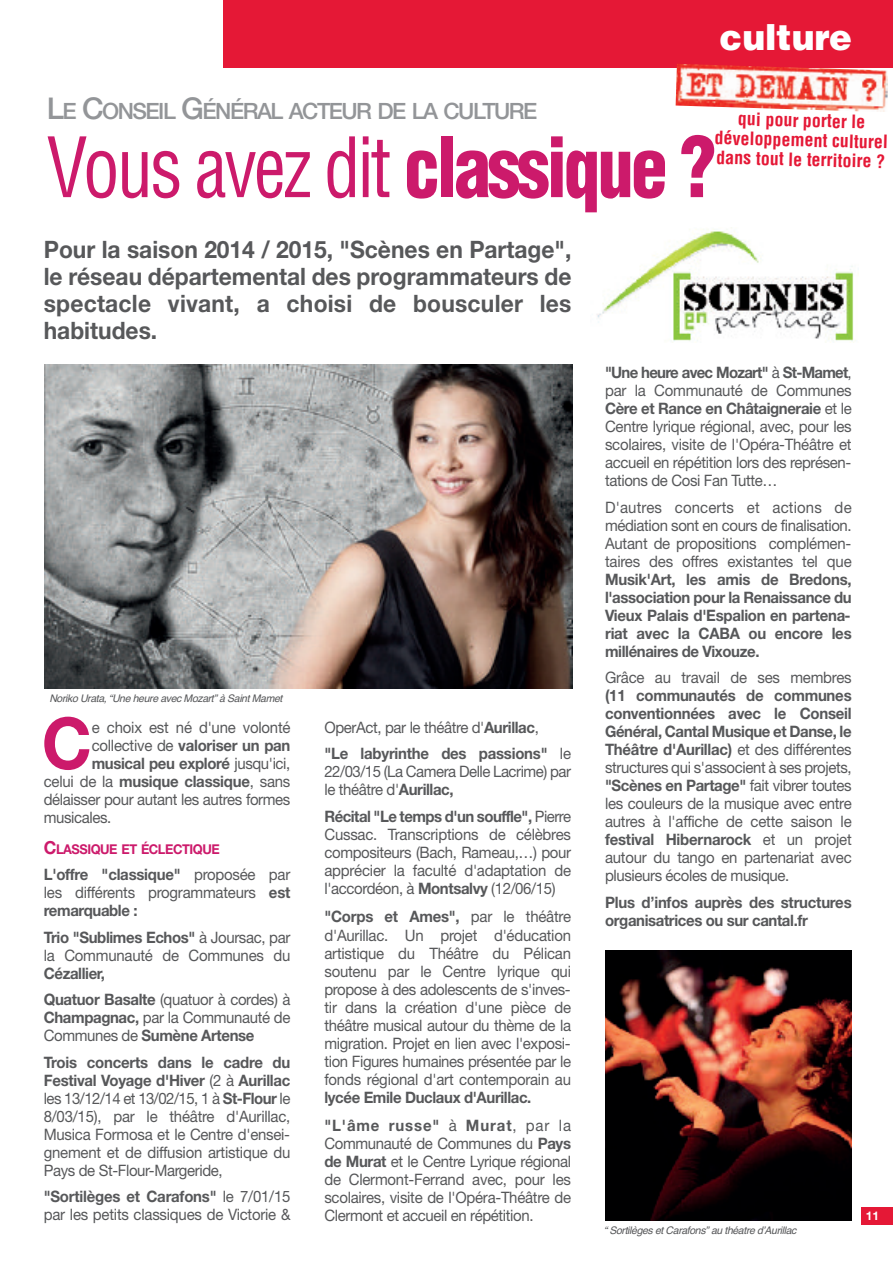
<style>
.page{position:relative;width:893px;height:1263px;background:#fff}
.page>*{position:absolute;margin:0;border:0;box-sizing:border-box;transform-origin:0 0}
.t1{font:condensed 81px "Helvetica";letter-spacing:-.04em;color:#cc1a6b;scale:.9 1}
.t2{font:700 71.4px "Helvetica Neue";color:#cc1a6b;scale:.95 1}
.t3{font:900 36px "Helvetica";color:#fff;scale:.95 1}
.t4{font:700 24px/27px "Helvetica Neue";letter-spacing:.01em;color:#57585a;text-align:justify;scale:.95 1}
.t5{font:500 22.5px "Helvetica Neue";letter-spacing:-.065em;color:#939598}
.t6{font:700 condensed 18px/19.5px "Helvetica";color:#e51836;text-align:center}
.t7{font:15.75px/18px "Helvetica Neue";letter-spacing:-.02em;color:#57585a;text-align:justify;scale:.95 1}
.t8{font:700 15.75px/18px "Helvetica Neue";letter-spacing:-.015em;color:#57585a;scale:.95 1}
.t9{font:700 13.5px "Helvetica Neue";letter-spacing:-.035em;color:#cc1a6b;scale:.95 1}
.t10{font:700 12px "Helvetica Neue";color:#fff}
.t11{font:italic 10.5px "Helvetica";letter-spacing:-.035em;color:#57585a}
.s1{font-size:30px}
.s2{font-weight:900}
.s3{font-weight:400}
.s4{font-size:18px}
.s5{font-weight:700}
</style>
<div class="page">
<div style="left:862px;top:1208px;width:31px;height:17px;background:#e51836"></div>
<div style="left:223px;top:0;width:670px;height:68px;background:#e51836"></div>
<img style="left:45px;top:364px;width:527px;height:325px">
<img style="left:605px;top:950px;width:247px;height:270px">
<img style="left:676px;top:64px;width:212px;height:48px">
<img style="left:597px;top:227px;width:257px;height:114px">
<h3 class="t3" style="left:720px;top:17px;width:141px">culture</h3>
<h3 class="t5" style="left:47px;top:93px;width:492px"><span class="s1">L</span>E <span class="s1">C</span>ONSEIL <span class="s1">G</span>ÉNÉRAL ACTEUR DE LA CULTURE</h3>
<h1 class="t1" style="left:47px;top:122px;width:745px">Vous avez dit <span class="s2">classique ?</span></h1>
<p class="t6" style="left:715px;top:109px;width:175px;rotate:1deg">qui pour porter le développement culturel dans tout le territoire ?</p>
<h3 class="t4" style="left:44px;top:238px;width:557px">Pour la saison 2014 / 2015, "Scènes en Partage", le réseau départemental des programmateurs de spectacle vivant, a choisi de bousculer les habitudes.</h3>
<p class="t11" style="left:49px;top:692px;width:235px">Noriko Urata, “Une heure avec Mozart” à Saint Mamet</p>
<h2 class="t2" style="left:42px;top:718px;width:54px">C</h2>
<p class="t7" style="left:92px;top:719px;width:211px">e choix est né d'une volonté</p>
<p class="t8" style="left:92px;top:738px;width:211px"><span class="s3">collective de</span> valoriser un pan</p>
<p class="t8" style="left:92px;top:756px;width:211px">musical peu exploré <span class="s3">jusqu'ici,</span></p>
<p class="t8" style="left:44px;top:774px;width:261px"><span class="s3">celui de la</span> musique classique<span class="s3">, sans</span></p>
<p class="t7" style="left:44px;top:791px;width:261px">délaisser pour autant les autres formes</p>
<p class="t7" style="left:44px;top:809px;width:73px">musicales.</p>
<p class="t9" style="left:44px;top:844px;width:187px"><span class="s4">C</span>LASSIQUE ET ÉCLECTIQUE</p>
<p class="t7" style="left:44px;top:866px;width:261px"><span class="s5">L'offre "classique"</span> proposée par les différents programmateurs <span class="s5">est remarquable :</span></p>
<p class="t7" style="left:44px;top:929px;width:261px"><span class="s5">Trio "Sublimes Echos"</span> à Joursac, par la Communauté de Communes du</p>
<p class="t8" style="left:44px;top:961px;width:261px;line-height:26.5px">Cézallier,<br>Quatuor Basalte <span class="s3">(quatuor à cordes) à</span></p>
<p class="t7" style="left:44px;top:1009px;width:261px"><span class="s5">Champagnac,</span> par la Communauté de<br>Communes de <span class="s5">Sumène Artense</span></p>
<p class="t7" style="left:44px;top:1054px;width:261px"><span class="s5">Trois concerts dans le cadre du Festival Voyage d'Hiver</span> (2 à <span class="s5">Aurillac </span>les 13/12/14 et 13/02/15, 1 à <span class="s5">St-Flour</span> le 8/03/15), par le théâtre d'Aurillac, Musica Formosa et le Centre d'ensei&shy;gnement et de diffusion artistique du Pays de St-Flour-Margeride,</p>
<p class="t7" style="left:44px;top:1188px;width:261px"><span class="s5">"Sortilèges et Carafons"</span> le 7/01/15 par les petits classiques de Victorie &amp;</p>
<p class="t8" style="left:324px;top:715px;width:261px;line-height:26.5px"><span class="s3">OperAct, par le théâtre d'</span>Aurillac<span class="s3">,<br></span>"Le labyrinthe des passions" <span class="s3">le</span></p>
<p class="t7" style="left:324px;top:764px;width:261px">22/03/15 (La Camera Delle Lacrime) par le théâtre d'<span class="s5">Aurillac,</span></p>
<p class="t7" style="left:324px;top:808px;width:261px"><span class="s5">Récital "Le temps d'un souffle",</span> Pierre Cussac. Transcriptions de célèbres compositeurs (Bach, Rameau,…) pour apprécier la faculté d'adaptation de l'accordéon, à <span class="s5">Montsalvy</span> (12/06/15)</p>
<p class="t7" style="left:324px;top:909px;width:261px"><span class="s5">"Corps et Ames",</span> par le théâtre d'Aurillac. Un projet d'éducation artistique du Théâtre du Pélican soutenu par le Centre lyrique qui propose à des adolescents de s'inves&shy;tir dans la création d'une pièce de théâtre musical autour du thème de la migration. Projet en lien avec l'exposi&shy;tion Figures humaines présentée par le fonds régional d'art contemporain au</p>
<p class="t8" style="left:324px;top:1084px;width:261px;line-height:28.7px">lycée Emile Duclaux d'Aurillac. "L'âme russe" <span class="s3">à</span> Murat<span class="s3">, par la</span></p>
<p class="t7" style="left:324px;top:1135px;width:261px">Communauté de Communes du <span class="s5">Pays de Murat</span> et le Centre Lyrique régional de Clermont-Ferrand avec, pour les scolaires, visite de l'Opéra-Théâtre de Clermont et accueil en répétition.</p>
<p class="t7" style="left:605px;top:364px;width:261px"><span class="s5">"Une heure avec Mozart"</span> à <span class="s5">St-Mamet</span>, par la Communauté de Communes <span class="s5">Cère et Rance en Châtaigneraie</span> et le Centre lyrique régional, avec, pour les scolaires, visite de l'Opéra-Théâtre et accueil en répétition lors des représen&shy;tations de Cosi Fan Tutte…</p>
<p class="t7" style="left:605px;top:499px;width:261px">D'autres concerts et actions de médiation sont en cours de finalisation.<br>Autant de propositions complémen&shy;taires des offres existantes tel que</p>
<p class="t8" style="left:605px;top:571px;width:261px;text-align:justify">Musik'Art, les amis de Bredons, l'association pour la Renaissance du Vieux Palais d'Espalion en partena&shy;riat avec la CABA ou encore les millénaires de Vixouze.</p>
<p class="t7" style="left:605px;top:669px;width:261px">Grâce au travail de ses membres</p>
<p class="t7" style="left:605px;top:687px;width:261px"><span class="s5">(11 communautés de communes conventionnées avec le Conseil Général, Cantal Musique et Danse, le Théâtre d'Aurillac)</span> et des différentes structures qui s'associent à ses projets, <span class="s5">"Scènes en Partage"</span> fait vibrer toutes les couleurs de la musique avec entre autres à l'affiche de cette saison le <span class="s5">festival Hibernarock</span> et un projet autour du tango en partenariat avec plusieurs écoles de musique.</p>
<p class="t8" style="left:605px;top:894px;width:261px">Plus d’infos auprès des structures organisatrices ou sur cantal.fr</p>
<p class="t11" style="left:604px;top:1224px;width:194px">“ Sortilèges et Carafons” au théatre d’Aurillac</p>
<p class="t10" style="left:866px;top:1211px;width:15px">11</p>
</div>
